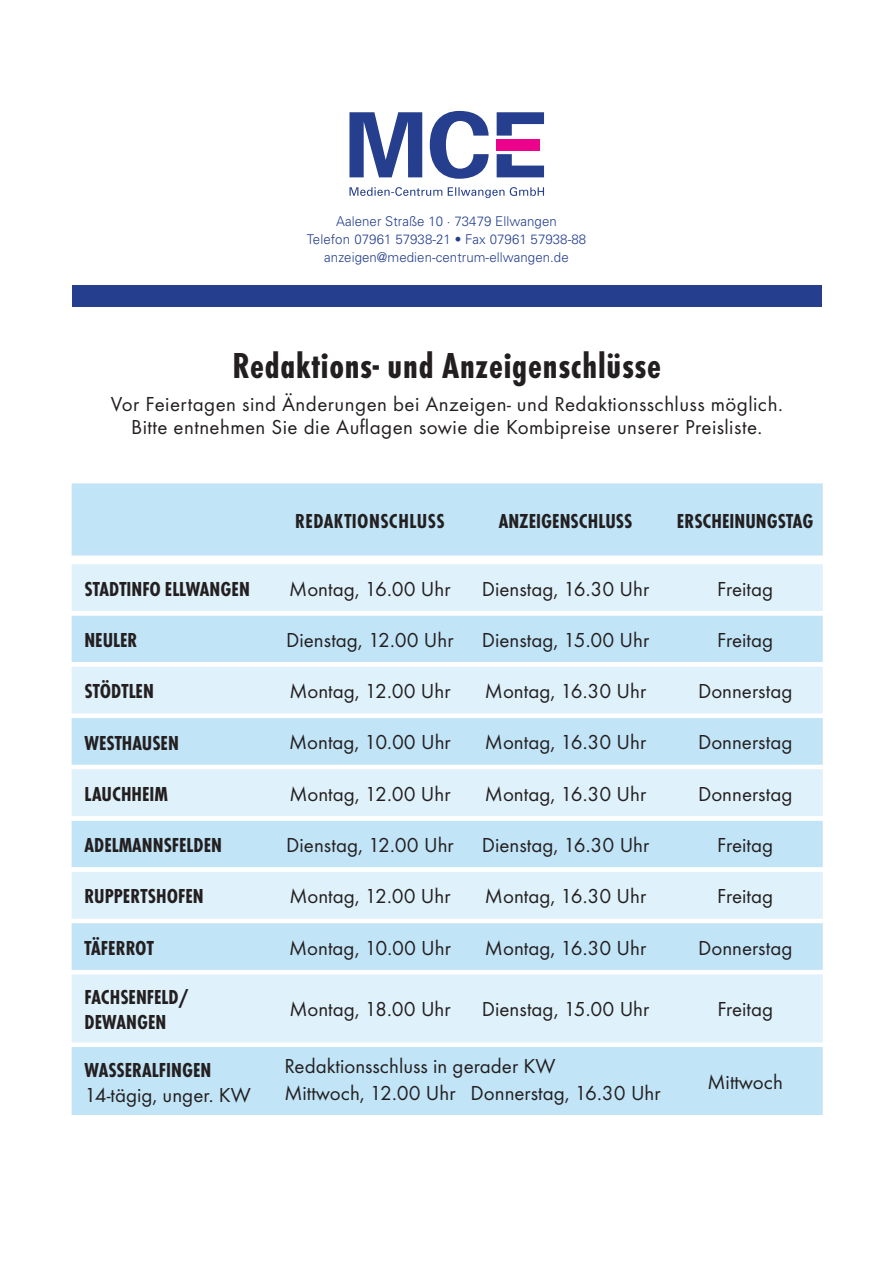
<style>
.page{position:relative;width:893px;height:1263px;background:#fff}
.page>*{position:absolute;margin:0;border:0;box-sizing:border-box;transform-origin:0 0}
.t1{font:700 condensed 37.5px "Futura T";letter-spacing:.02em;color:#231f20}
.t2{font:21px "Futura T";color:#231f20}
.t3{font:700 condensed 21px/25.2px "Futura T";color:#231f20}
.t4{font:21px/22.5px "Futura T";letter-spacing:.02em;color:#231f20;text-align:center}
.t5{font:700 condensed 21px "Futura T";letter-spacing:.02em;color:#231f20}
.t6{font:300 13.5px/18px "Univers";letter-spacing:.005em;color:#253f8e;text-align:center}
</style>
<div class="page">
<div style="left:72px;top:285px;width:750px;height:22px;background:#253f8e"></div>
<svg style="left:349px;top:187px;width:195px;height:11px"></svg>
<svg style="left:349px;top:112px;width:73px;height:65px"></svg>
<svg style="left:430px;top:111px;width:59px;height:68px"></svg>
<svg style="left:497px;top:112px;width:47px;height:24px"></svg>
<svg style="left:497px;top:154px;width:47px;height:23px"></svg>
<div style="left:497px;top:139px;width:43px;height:12px;background:#ed028c"></div>
<div style="left:72px;top:483px;width:751px;height:632px;background:#c1e4f7"></div>
<svg style="left:72px;top:556px;width:751px;height:491px"></svg>
<svg style="left:72px;top:564px;width:751px;height:478px;background:#d5edf9"></svg>
<p class="t6" style="left:307px;top:212px;width:281px">Aalener Straße 10 · 73479 Ellwangen<br>Telefon 07961 57938-21 • Fax 07961 57938-88 anzeigen@medien-centrum-ellwangen.de</p>
<h1 class="t1" style="left:232px;top:343px;width:430px">REDAKTIONS- UND ANZEIGENSCHLÜSSE</h1>
<p class="t4" style="left:111px;top:393px;width:673px">Vor Feiertagen sind Änderungen bei Anzeigen- und Redaktionsschluss möglich.<br>Bitte entnehmen Sie die Auflagen sowie die Kombipreise unserer Preisliste.</p>
<p class="t5" style="left:295px;top:508px;width:142px">REDAKTIONSCHLUSS</p>
<p class="t3" style="left:499px;top:508px;width:126px">ANZEIGENSCHLUSS</p>
<p class="t3" style="left:677px;top:508px;width:138px">ERSCHEINUNGSTAG</p>
<p class="t3" style="left:84px;top:576px;width:167px">STADTINFO ELLWANGEN</p>
<p class="t2" style="left:289px;top:576px;width:163px">Montag, 16.00 Uhr</p>
<p class="t2" style="left:482px;top:576px;width:169px">Dienstag, 16.30 Uhr</p>
<p class="t2" style="left:717px;top:576px;width:57px">Freitag</p>
<p class="t3" style="left:84px;top:627px;width:38px">NEULER</p>
<p class="t2" style="left:286px;top:628px;width:169px">Dienstag, 12.00 Uhr</p>
<p class="t2" style="left:482px;top:628px;width:169px">Dienstag, 15.00 Uhr</p>
<p class="t2" style="left:717px;top:628px;width:57px">Freitag</p>
<p class="t3" style="left:84px;top:678px;width:71px">STÖDTLE N</p>
<p class="t2" style="left:289px;top:679px;width:163px">Montag, 12.00 Uhr</p>
<p class="t2" style="left:485px;top:679px;width:163px">Montag, 16.30 Uhr</p>
<p class="t2" style="left:698px;top:679px;width:96px">Donnerstag</p>
<p class="t3" style="left:84px;top:730px;width:96px">WESTHAUSE N</p>
<p class="t2" style="left:289px;top:730px;width:163px">Montag, 10.00 Uhr</p>
<p class="t2" style="left:485px;top:730px;width:163px">Montag, 16.30 Uhr</p>
<p class="t2" style="left:698px;top:730px;width:96px">Donnerstag</p>
<p class="t3" style="left:84px;top:781px;width:85px">LAUCHHEIM</p>
<p class="t2" style="left:289px;top:781px;width:163px">Montag, 12.00 Uhr</p>
<p class="t2" style="left:485px;top:781px;width:163px">Montag, 16.30 Uhr</p>
<p class="t2" style="left:698px;top:781px;width:96px">Donnerstag</p>
<p class="t3" style="left:84px;top:832px;width:139px">ADELMANNSFELDEN</p>
<p class="t2" style="left:286px;top:833px;width:169px">Dienstag, 12.00 Uhr</p>
<p class="t2" style="left:482px;top:833px;width:169px">Dienstag, 16.30 Uhr</p>
<p class="t2" style="left:717px;top:833px;width:57px">Freitag</p>
<p class="t3" style="left:84px;top:883px;width:30px">RUPPER</p>
<p class="t3" style="left:140px;top:883px;width:65px">TSHOFEN</p>
<p class="t2" style="left:289px;top:884px;width:163px">Montag, 12.00 Uhr</p>
<p class="t2" style="left:485px;top:884px;width:163px">Montag, 16.30 Uhr</p>
<p class="t2" style="left:717px;top:884px;width:57px">Freitag</p>
<p class="t3" style="left:84px;top:935px;width:71px">TÄFERROT</p>
<p class="t2" style="left:289px;top:935px;width:163px">Montag, 10.00 Uhr</p>
<p class="t2" style="left:485px;top:935px;width:163px">Montag, 16.30 Uhr</p>
<p class="t2" style="left:698px;top:935px;width:96px">Donnerstag</p>
<p class="t3" style="left:84px;top:984px;width:106px">FACHSENFELD/<br>DEWANGEN</p>
<p class="t2" style="left:289px;top:997px;width:163px">Montag, 18.00 Uhr</p>
<p class="t2" style="left:482px;top:997px;width:169px">Dienstag, 15.00 Uhr</p>
<p class="t2" style="left:717px;top:997px;width:57px">Freitag</p>
<p class="t2" style="left:284px;top:1053px;width:273px">Redaktionsschluss in gerader KW</p>
<p class="t3" style="left:85px;top:1057px;width:128px">WASSERALFINGEN</p>
<p class="t2" style="left:85px;top:1082px;width:168px">14-tägig, unger. KW</p>
<p class="t2" style="left:284px;top:1081px;width:378px">Mittwoch, 12.00 Uhr Donnerstag, 16.30 Uhr</p>
<p class="t2" style="left:707px;top:1070px;width:77px">Mittwoch</p>
</div>
